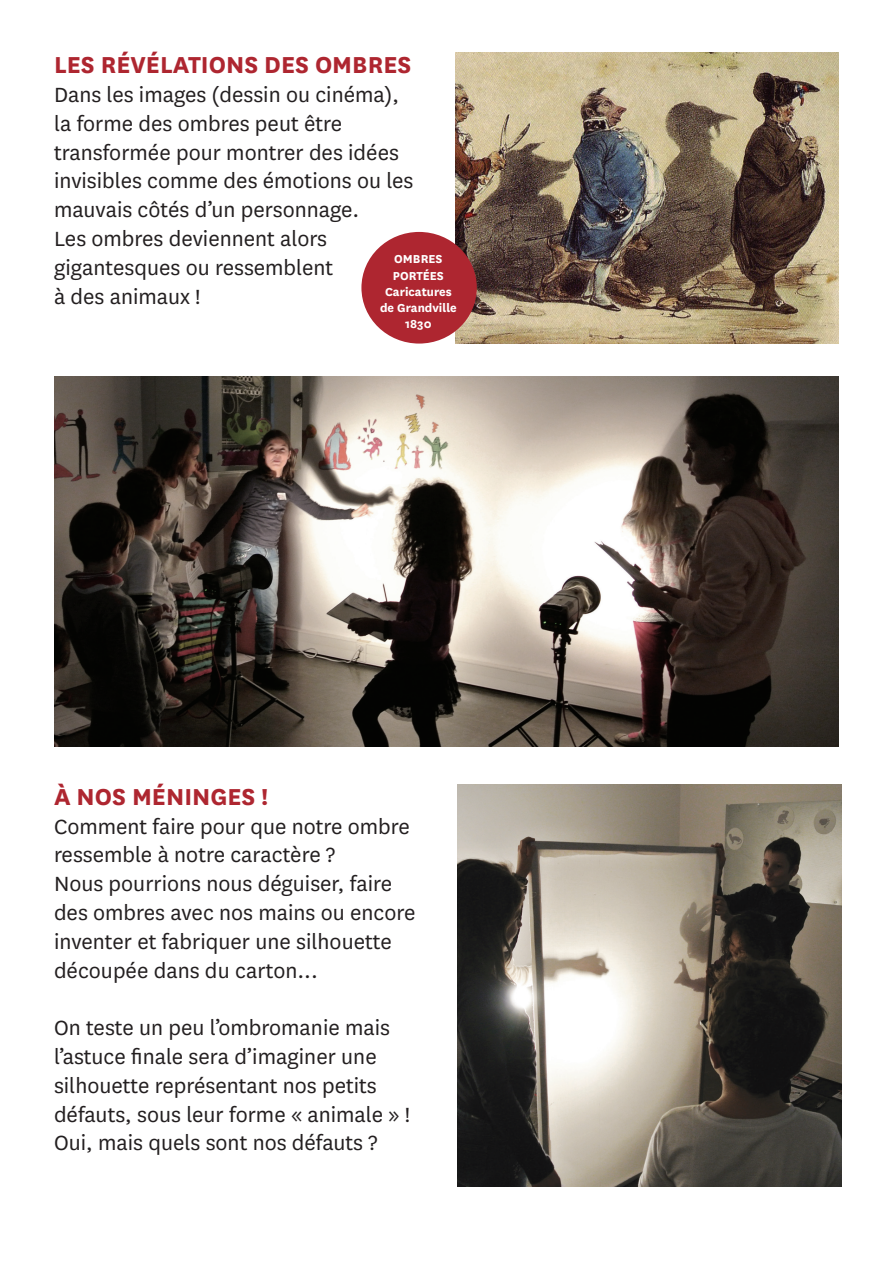
<style>
.page{position:relative;width:893px;height:1263px;background:#fff}
.page>*{position:absolute;margin:0;border:0;box-sizing:border-box;transform-origin:0 0}
.t1{font:700 27px "National";color:#ae2630}
.t2{font:24px/28.8px "National";color:#231f20}
.t3{font:700 13.5px/16.2px "National";color:#fff;text-align:center}
</style>
<div class="page">
<img style="left:54px;top:376px;width:785px;height:370px">
<img style="left:455px;top:53px;width:383px;height:291px">
<div style="left:361px;top:232px;width:116px;height:112px;background:#ae2630;border-radius:50%"></div>
<img style="left:458px;top:784px;width:383px;height:403px">
<p class="t1" style="left:54px;top:46px;width:359px">LES RÉVÉLATIONS DES OMBRES</p>
<p class="t2" style="left:54px;top:79px;width:361px">Dans les images (dessin ou cinéma), la forme des ombres peut être transformée pour montrer des idées invisibles comme des émotions ou les mauvais côtés d’un personnage.<br>Les ombres deviennent alors gigantesques ou ressemblent<br>à des animaux !</p>
<p class="t3" style="left:380px;top:250px;width:78px">OMBRES<br>PORTÉES<br>CARICATURES<br>DE GRANDVILLE<br>1830</p>
<p class="t1" style="left:54px;top:777px;width:215px">À NOS MÉNINGES !</p>
<p class="t2" style="left:54px;top:811px;width:363px">Comment faire pour que notre ombre ressemble à notre caractère ?<br>Nous pourrions nous déguiser, faire des ombres avec nos mains ou encore inventer et fabriquer une silhouette découpée dans du carton...</p>
<p class="t2" style="left:54px;top:1012px;width:358px">On teste un peu l’ombromanie mais l’astuce finale sera d’imaginer une silhouette représentant nos petits défauts, sous leur forme « animale » !<br>Oui, mais quels sont nos défauts ?</p>
</div>
